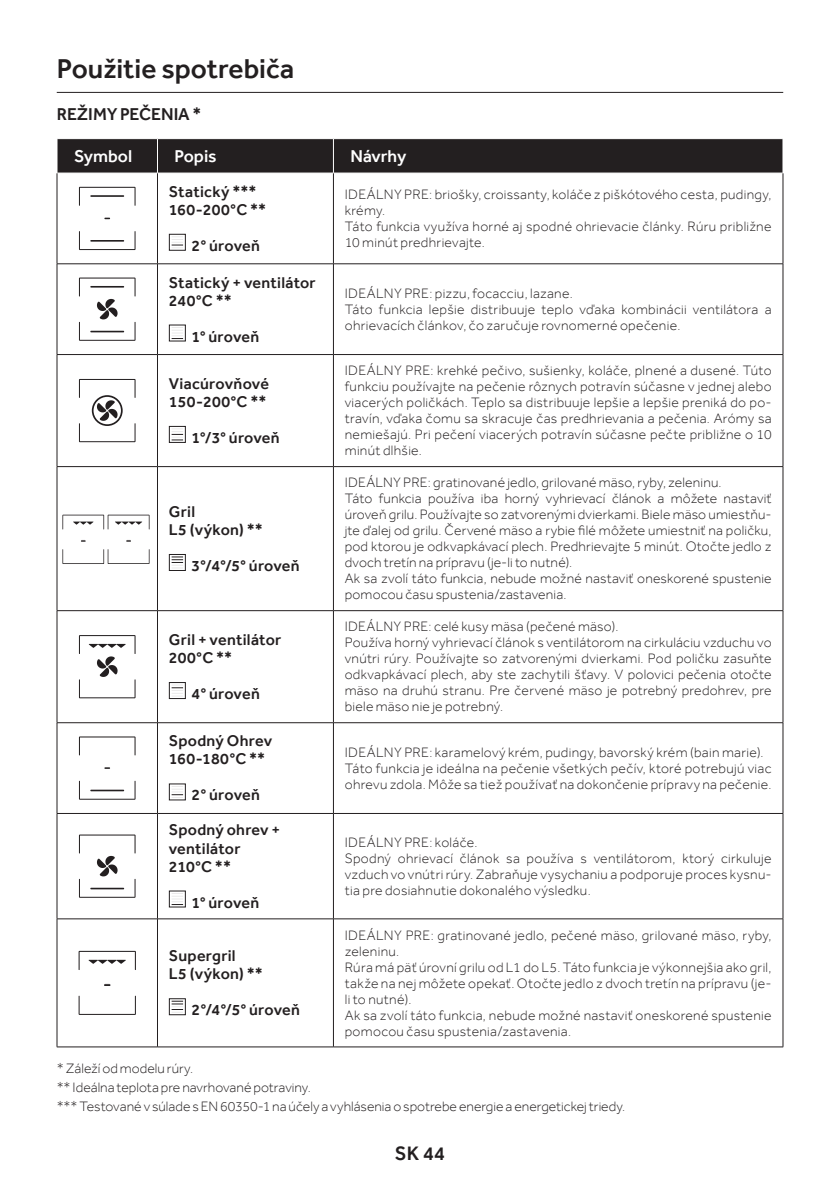
<style>
.page{position:relative;width:840px;height:1191px;background:#fff}
.page>*{position:absolute;margin:0;border:0;box-sizing:border-box;transform-origin:0 0}
.t1{font:500 28px "Effra";color:#231f20}
.t2{font:500 20px "Effra";color:#231f20}
.t3{font:500 17.6px "Effra";color:#fff}
.t4{font:500 17.6px "Effra";letter-spacing:-.005em;color:#231f20}
.t5{font:500 16px/18px "Effra";letter-spacing:.015em;color:#231f20}
.t6{font:300 14px/16px "Effra";letter-spacing:.015em;color:#231f20}
</style>
<div class="page">
<div style="left:58px;top:139px;width:724px;height:34px;background:#231f20"></div>
<hr style="left:157px;top:139px;width:1px;height:34px;background:#fff">
<hr style="left:333px;top:139px;width:1px;height:34px;background:#fff">
<hr style="left:57px;top:173px;width:1px;height:90px;background:#231f20">
<hr style="left:157px;top:173px;width:1px;height:90px;background:#231f20">
<hr style="left:333px;top:173px;width:1px;height:90px;background:#231f20">
<hr style="left:782px;top:173px;width:1px;height:90px;background:#231f20">
<hr style="left:57px;top:263px;width:100px;height:1px;background:#231f20">
<hr style="left:57px;top:264px;width:1px;height:90px;background:#231f20">
<hr style="left:157px;top:263px;width:176px;height:1px;background:#231f20">
<hr style="left:157px;top:264px;width:1px;height:90px;background:#231f20">
<hr style="left:333px;top:263px;width:449px;height:1px;background:#231f20">
<hr style="left:333px;top:264px;width:1px;height:90px;background:#231f20">
<hr style="left:782px;top:264px;width:1px;height:90px;background:#231f20">
<hr style="left:57px;top:354px;width:100px;height:1px;background:#231f20">
<hr style="left:57px;top:355px;width:1px;height:111px;background:#231f20">
<hr style="left:157px;top:354px;width:176px;height:1px;background:#231f20">
<hr style="left:157px;top:355px;width:1px;height:111px;background:#231f20">
<hr style="left:333px;top:354px;width:449px;height:1px;background:#231f20">
<hr style="left:333px;top:355px;width:1px;height:111px;background:#231f20">
<hr style="left:782px;top:355px;width:1px;height:111px;background:#231f20">
<hr style="left:57px;top:466px;width:100px;height:1px;background:#231f20">
<hr style="left:57px;top:467px;width:1px;height:143px;background:#231f20">
<hr style="left:157px;top:466px;width:176px;height:1px;background:#231f20">
<hr style="left:157px;top:467px;width:1px;height:143px;background:#231f20">
<hr style="left:333px;top:466px;width:449px;height:1px;background:#231f20">
<hr style="left:333px;top:467px;width:1px;height:143px;background:#231f20">
<hr style="left:782px;top:467px;width:1px;height:143px;background:#231f20">
<hr style="left:57px;top:610px;width:100px;height:1px;background:#231f20">
<hr style="left:57px;top:611px;width:1px;height:111px;background:#231f20">
<hr style="left:157px;top:610px;width:176px;height:1px;background:#231f20">
<hr style="left:157px;top:611px;width:1px;height:111px;background:#231f20">
<hr style="left:333px;top:610px;width:449px;height:1px;background:#231f20">
<hr style="left:333px;top:611px;width:1px;height:111px;background:#231f20">
<hr style="left:782px;top:611px;width:1px;height:111px;background:#231f20">
<hr style="left:57px;top:722px;width:100px;height:1px;background:#231f20">
<hr style="left:57px;top:723px;width:1px;height:90px;background:#231f20">
<hr style="left:157px;top:722px;width:176px;height:1px;background:#231f20">
<hr style="left:157px;top:723px;width:1px;height:90px;background:#231f20">
<hr style="left:333px;top:722px;width:449px;height:1px;background:#231f20">
<hr style="left:333px;top:723px;width:1px;height:90px;background:#231f20">
<hr style="left:782px;top:723px;width:1px;height:90px;background:#231f20">
<hr style="left:57px;top:813px;width:100px;height:1px;background:#231f20">
<hr style="left:57px;top:813px;width:1px;height:105px;background:#231f20">
<hr style="left:157px;top:813px;width:176px;height:1px;background:#231f20">
<hr style="left:157px;top:813px;width:1px;height:105px;background:#231f20">
<hr style="left:333px;top:813px;width:449px;height:1px;background:#231f20">
<hr style="left:333px;top:813px;width:1px;height:105px;background:#231f20">
<hr style="left:782px;top:813px;width:1px;height:105px;background:#231f20">
<hr style="left:57px;top:918px;width:100px;height:1px;background:#231f20">
<hr style="left:57px;top:919px;width:1px;height:127px;background:#231f20">
<hr style="left:157px;top:918px;width:176px;height:1px;background:#231f20">
<hr style="left:157px;top:919px;width:1px;height:127px;background:#231f20">
<hr style="left:333px;top:918px;width:449px;height:1px;background:#231f20">
<hr style="left:333px;top:919px;width:1px;height:127px;background:#231f20">
<hr style="left:782px;top:919px;width:1px;height:127px;background:#231f20">
<hr style="left:57px;top:1046px;width:100px;height:1px;background:#231f20">
<hr style="left:157px;top:1046px;width:176px;height:1px;background:#231f20">
<hr style="left:333px;top:1046px;width:449px;height:1px;background:#231f20">
<svg style="left:79px;top:187px;width:56px;height:19px"></svg>
<svg style="left:79px;top:231px;width:56px;height:19px"></svg>
<div style="left:169px;top:234px;width:17px;height:17px;border:1px solid #231f20"></div>
<svg style="left:171px;top:236px;width:12px;height:12px"></svg>
<svg style="left:79px;top:277px;width:56px;height:64px"></svg>
<div style="left:169px;top:324px;width:17px;height:17px;border:1px solid #231f20"></div>
<svg style="left:171px;top:327px;width:12px;height:12px"></svg>
<svg style="left:79px;top:379px;width:56px;height:63px"></svg>
<div style="left:169px;top:426px;width:17px;height:17px;border:1px solid #231f20"></div>
<svg style="left:171px;top:428px;width:12px;height:12px"></svg>
<div style="left:169px;top:554px;width:17px;height:17px;border:1px solid #231f20"></div>
<svg style="left:171px;top:556px;width:12px;height:12px"></svg>
<svg style="left:79px;top:635px;width:56px;height:63px"></svg>
<div style="left:169px;top:682px;width:17px;height:17px;border:1px solid #231f20"></div>
<svg style="left:171px;top:684px;width:12px;height:10px"></svg>
<svg style="left:104px;top:767px;width:6px;height:2px"></svg>
<svg style="left:79px;top:736px;width:56px;height:19px"></svg>
<svg style="left:79px;top:781px;width:56px;height:18px"></svg>
<div style="left:169px;top:783px;width:17px;height:17px;border:1px solid #231f20"></div>
<svg style="left:171px;top:786px;width:12px;height:12px"></svg>
<svg style="left:79px;top:834px;width:56px;height:63px"></svg>
<div style="left:169px;top:890px;width:17px;height:17px;border:1px solid #231f20"></div>
<svg style="left:171px;top:893px;width:12px;height:12px"></svg>
<svg style="left:79px;top:951px;width:57px;height:19px"></svg>
<svg style="left:79px;top:995px;width:57px;height:20px"></svg>
<svg style="left:104px;top:984px;width:6px;height:2px"></svg>
<div style="left:169px;top:998px;width:17px;height:17px;border:1px solid #231f20"></div>
<svg style="left:171px;top:1000px;width:12px;height:10px"></svg>
<hr style="left:57px;top:92px;width:725px;height:1px;background:#231f20">
<svg style="left:62px;top:514px;width:87px;height:15px"></svg>
<svg style="left:62px;top:549px;width:87px;height:15px"></svg>
<h1 class="t1" style="left:57px;top:52px;width:239px">Použitie spotrebiča</h1>
<p class="t4" style="left:57px;top:104px;width:146px">REŽIMY PEČENIA *</p>
<p class="t3" style="left:74px;top:145px;width:60px">Symbol</p>
<p class="t3" style="left:174px;top:145px;width:44px">Popis</p>
<p class="t3" style="left:350px;top:145px;width:57px">Návrhy</p>
<p class="t5" style="left:169px;top:182px;width:99px">Statický ***<br>160-200°C **</p>
<p class="t5" style="left:191px;top:236px;width:70px">2° úroveň</p>
<p class="t6" style="left:344px;top:186px;width:428px">IDEÁLNY PRE: briošky, croissanty, koláče z piškótového cesta, pudingy, krémy.<br>Táto funkcia využíva horné aj spodné ohrievacie články. Rúru približne 10 minút predhrievajte.</p>
<p class="t5" style="left:169px;top:273px;width:148px">Statický + ventilátor<br>240°C **</p>
<p class="t5" style="left:191px;top:327px;width:69px">1° úroveň</p>
<p class="t5" style="left:169px;top:374px;width:102px">Viacúrovňové<br>150-200°C **</p>
<p class="t5" style="left:191px;top:428px;width:90px">1°/3° úroveň</p>
<p class="t5" style="left:169px;top:502px;width:95px">Gril<br>L5 (výkon) **</p>
<p class="t5" style="left:191px;top:556px;width:109px">3°/4°/5° úroveň</p>
<p class="t5" style="left:169px;top:630px;width:114px">Gril + ventilátor<br>200°C **</p>
<p class="t5" style="left:191px;top:684px;width:70px">4° úroveň</p>
<p class="t5" style="left:169px;top:732px;width:105px">Spodný Ohrev<br>160-180°C **</p>
<p class="t5" style="left:191px;top:786px;width:70px">2° úroveň</p>
<p class="t5" style="left:169px;top:821px;width:113px">Spodný ohrev + ventilátor<br>210°C **</p>
<p class="t5" style="left:191px;top:893px;width:69px">1° úroveň</p>
<p class="t5" style="left:169px;top:946px;width:95px">Supergril<br>L5 (výkon) **</p>
<p class="t5" style="left:191px;top:1000px;width:110px">2°/4°/5° úroveň</p>
<p class="t6" style="left:344px;top:285px;width:428px">IDEÁLNY PRE: pizzu, focacciu, lazane.<br>Táto funkcia lepšie distribuuje teplo vďaka kombinácii ventilátora a ohrievacích článkov, čo zaručuje rovnomerné opečenie.</p>
<p class="t6" style="left:344px;top:362px;width:428px;text-align:justify">IDEÁLNY PRE: krehké pečivo, sušienky, koláče, plnené a dusené. Túto funkciu používajte na pečenie rôznych potravín súčasne v jednej alebo viacerých poličkách. Teplo sa distribuuje lepšie a lepšie preniká do po&shy;travín, vďaka čomu sa skracuje čas predhrievania a pečenia. Arómy sa nemiešajú. Pri pečení viacerých potravín súčasne pečte približne o 10 minút dlhšie.</p>
<p class="t6" style="left:344px;top:474px;width:428px">IDEÁLNY PRE: gratinované jedlo, grilované mäso, ryby, zeleninu.<br>Táto funkcia používa iba horný vyhrievací článok a môžete nastaviť úroveň grilu. Používajte so zatvorenými dvierkami. Biele mäso umiestňu&shy;jte ďalej od grilu. Červené mäso a rybie filé môžete umiestniť na poličku, pod ktorou je odkvapkávací plech. Predhrievajte 5 minút. Otočte jedlo z dvoch tretín na prípravu (je-li to nutné).<br>Ak sa zvolí táto funkcia, nebude možné nastaviť oneskorené spustenie pomocou času spustenia/zastavenia.</p>
<p class="t6" style="left:344px;top:618px;width:428px">IDEÁLNY PRE: celé kusy mäsa (pečené mäso).<br>Používa horný vyhrievací článok s ventilátorom na cirkuláciu vzduchu vo vnútri rúry. Používajte so zatvorenými dvierkami. Pod poličku zasuňte odkvapkávací plech, aby ste zachytili šťavy. V polovici pečenia otočte mäso na druhú stranu. Pre červené mäso je potrebný predohrev, pre biele mäso nie je potrebný.</p>
<p class="t6" style="left:344px;top:744px;width:428px">IDEÁLNY PRE: karamelový krém, pudingy, bavorský krém (bain marie).<br>Táto funkcia je ideálna na pečenie všetkých pečív, ktoré potrebujú viac ohrevu zdola. Môže sa tiež používať na dokončenie prípravy na pečenie.</p>
<p class="t6" style="left:344px;top:834px;width:428px">IDEÁLNY PRE: koláče.<br>Spodný ohrievací článok sa používa s ventilátorom, ktorý cirkuluje vzduch vo vnútri rúry. Zabraňuje vysychaniu a podporuje proces kysnu&shy;tia pre dosiahnutie dokonalého výsledku.</p>
<p class="t6" style="left:344px;top:926px;width:428px">IDEÁLNY PRE: gratinované jedlo, pečené mäso, grilované mäso, ryby, zeleninu.<br>Rúra má päť úrovní grilu od L1 do L5. Táto funkcia je výkonnejšia ako gril, takže na nej môžete opekať. Otočte jedlo z dvoch tretín na prípravu (je&shy;li to nutné).<br>Ak sa zvolí táto funkcia, nebude možné nastaviť oneskorené spustenie pomocou času spustenia/zastavenia.</p>
<p class="t6" style="left:57px;top:1058px;width:569px;line-height:19px">* Záleží od modelu rúry.<br>** Ideálna teplota pre navrhované potraviny.<br>*** Testované v súlade s EN 60350-1 na účely a vyhlásenia o spotrebe energie a energetickej triedy.</p>
<h2 class="t2" style="left:395px;top:1141px;width:51px">SK 44</h2>
</div>
